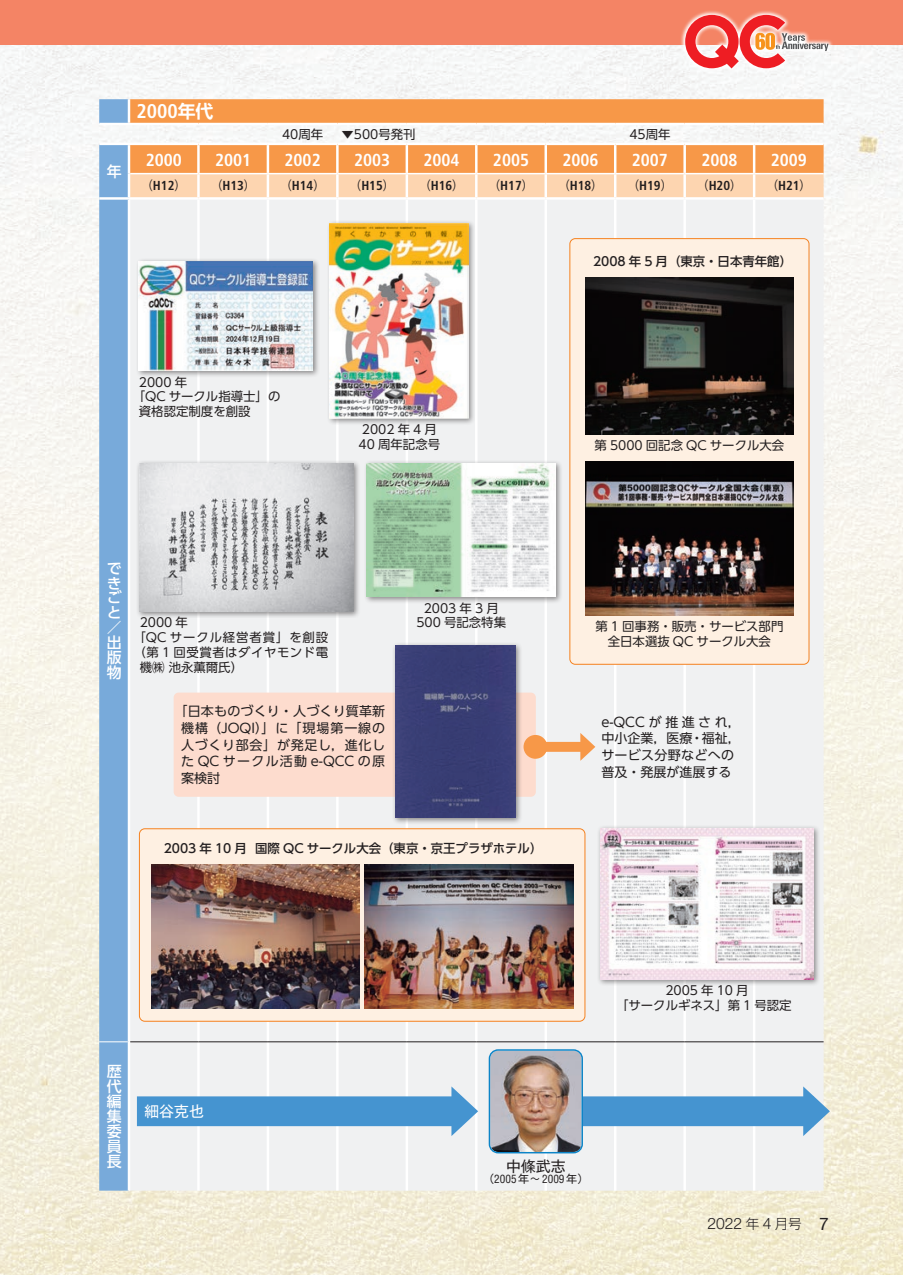
<style>
.page{position:relative;width:903px;height:1275px;background:#fff}
.page>*{position:absolute;margin:0;border:0;box-sizing:border-box;transform-origin:0 0}
._60_表組基本{font:700 condensed 19.78px "Frutiger LT Std";color:#fff}
._60_表組基本-2{font:700 condensed 17.32px "Frutiger LT Std";color:#fff}
.t1{font:300 15.75px "Helvetica Neue LT Std";color:#231f20}
._60_表組基本-3{font:500 14.88px/14.9px "UD Shin Go Pro";color:#fff}
._60_表組基本-4{font:14.88px "Gothic MB101 Pro";color:#231f20}
._60_表組基本-5{font:14.88px "Gothic MB101 Pro";color:#fff}
._00_年表キャプション{font:12.95px/16.8px "UD Shin Go Pro";letter-spacing:.025em;color:#231f20;text-align:justify}
._60_表組基本-6{font:700 condensed 12.95px "Frutiger LT Std";color:#231f20}
._00_年表キャプション-2{font:12.95px/16.8px "UD Shin Go Pro";color:#231f20}
._00_年表キャプション-3{font:12.42px "UD Shin Go Pro";color:#231f20}
._00_年表キャプション-4{font:500 12.42px "UD Shin Go Pro";color:#231f20}
._60_表組基本-7{font:12.42px "UD Shin Go Pro";color:#231f20}
._00_年表キャプション-5{font:12.42px "UD Shin Go Pro";letter-spacing:.07em;color:#231f20}
._00_年表キャプション-6{font:12.42px "UD Shin Go Pro";letter-spacing:.045em;color:#231f20}
._60_表組基本-8{font:condensed 11.2px "Helvetica LT Std";color:#231f20}
.s1{font-family:"UD Shin Go Pro De";font-stretch:normal;font-size:17.85px}
.s2{font-family:"UD Shin Go Pro";font-weight:300;font-stretch:normal;font-size:12.42px}
.s3{font-family:"Gothic MB101 Pro";font-stretch:normal}
.s4{font-family:"Shin Go Pro";font-size:13.65px}
.s5{font-weight:400;font-size:17.32px}
</style>
<div class="page">
<img style="left:0;top:45px;width:903px;height:1230px">
<div style="left:0;top:0;width:903px;height:45px;background:#f48465"></div>
<svg style="left:680px;top:11px;width:153px;height:63px;fill:#f5f4f3"></svg>
<svg style="left:685px;top:15px;width:143px;height:53px"></svg>
<img style="left:99px;top:99px;width:731px;height:1092px">
<div style="left:136px;top:460px;width:224px;height:158px;background:#231f20;opacity:.5"></div>
<img style="left:140px;top:463px;width:213px;height:148px">
<p class="_60_表組基本-3" style="left:107px;top:163px;width:16px">年</p>
<p class="_60_表組基本" style="left:136px;top:100px;width:78px">2000<span class="s1">年代</span></p>
<p class="_60_表組基本-7" style="left:282px;top:124px;width:43px">40周年</p>
<p class="_60_表組基本-7" style="left:341px;top:124px;width:76px">▼500号発刊</p>
<p class="_60_表組基本-7" style="left:629px;top:124px;width:43px">45周年</p>
<p class="_60_表組基本-2" style="left:146px;top:149px;width:38px">2000</p>
<p class="_60_表組基本-2" style="left:215px;top:149px;width:38px">2001</p>
<p class="_60_表組基本-2" style="left:285px;top:149px;width:38px">2002</p>
<p class="_60_表組基本-2" style="left:354px;top:149px;width:38px">2003</p>
<p class="_60_表組基本-2" style="left:423px;top:149px;width:38px">2004</p>
<p class="_60_表組基本-2" style="left:493px;top:149px;width:38px">2005</p>
<p class="_60_表組基本-2" style="left:562px;top:149px;width:38px">2006</p>
<p class="_60_表組基本-2" style="left:632px;top:149px;width:38px">2007</p>
<p class="_60_表組基本-2" style="left:701px;top:149px;width:38px">2008</p>
<p class="_60_表組基本-2" style="left:771px;top:149px;width:38px">2009</p>
<p class="_60_表組基本-6" style="left:141px;top:177px;width:48px"><span class="s2">（</span>H12<span class="s2">）</span></p>
<p class="_60_表組基本-6" style="left:210px;top:177px;width:48px"><span class="s2">（</span>H13<span class="s2">）</span></p>
<p class="_60_表組基本-6" style="left:279px;top:177px;width:48px"><span class="s2">（</span>H14<span class="s2">）</span></p>
<p class="_60_表組基本-6" style="left:349px;top:177px;width:48px"><span class="s2">（</span>H15<span class="s2">）</span></p>
<p class="_60_表組基本-6" style="left:418px;top:177px;width:48px"><span class="s2">（</span>H16<span class="s2">）</span></p>
<p class="_60_表組基本-6" style="left:488px;top:177px;width:48px"><span class="s2">（</span>H17<span class="s2">）</span></p>
<p class="_60_表組基本-6" style="left:557px;top:177px;width:48px"><span class="s2">（</span>H18<span class="s2">）</span></p>
<p class="_60_表組基本-6" style="left:627px;top:177px;width:48px"><span class="s2">（</span>H19<span class="s2">）</span></p>
<p class="_60_表組基本-6" style="left:696px;top:177px;width:48px"><span class="s2">（</span>H20<span class="s2">）</span></p>
<p class="_60_表組基本-6" style="left:766px;top:177px;width:48px"><span class="s2">（</span>H21<span class="s2">）</span></p>
<p class="_00_年表キャプション-4" style="left:593px;top:251px;width:201px">2008 年 5 月（東京・日本青年館）</p>
<p class="_00_年表キャプション-3" style="left:139px;top:372px;width:50px">2000 年</p>
<p class="_00_年表キャプション-3" style="left:133px;top:387px;width:149px">「QC サークル指導士」の</p>
<p class="_00_年表キャプション-3" style="left:139px;top:401px;width:113px">資格認定制度を創設</p>
<p class="_00_年表キャプション-3" style="left:362px;top:419px;width:77px">2002 年 4 月</p>
<p class="_00_年表キャプション-3" style="left:359px;top:434px;width:83px">40 周年記念号</p>
<p class="_00_年表キャプション-3" style="left:594px;top:435px;width:191px">第 5000 回記念 QC サークル大会</p>
<p class="_60_表組基本-3" style="left:107px;top:560px;width:16px">できごと／出版物</p>
<p class="_00_年表キャプション-3" style="left:140px;top:612px;width:50px">2000 年</p>
<p class="_00_年表キャプション-5" style="left:134px;top:627px;width:196px">「QC サークル経営者賞」を創設</p>
<p class="_00_年表キャプション-6" style="left:134px;top:642px;width:196px">（第 1 回受賞者はダイヤモンド電</p>
<p class="_00_年表キャプション-3" style="left:140px;top:657px;width:105px">機㈱ 池永薫爾氏）</p>
<p class="_00_年表キャプション-3" style="left:424px;top:598px;width:77px">2003 年 3 月</p>
<p class="_00_年表キャプション-3" style="left:416px;top:613px;width:91px">500 号記念特集</p>
<p class="_00_年表キャプション-3" style="left:595px;top:616px;width:190px">第 1 回事務・販売・サービス部門</p>
<p class="_00_年表キャプション-3" style="left:608px;top:631px;width:165px">全日本選抜 QC サークル大会</p>
<p class="_00_年表キャプション" style="left:181px;top:702px;width:206px;text-indent:-7px">「日本ものづくり・人づくり質革新機構（JOQI）」に「現場第一線の人づくり部会」が発足し，進化した QC サークル活動 e-QCC の原案検討</p>
<p class="_00_年表キャプション-2" style="left:601px;top:713px;width:141px">e-QCC が推進され，中小企業，医療・福祉，サービス分野などへの普及・発展が進展する</p>
<p class="_00_年表キャプション-4" style="left:164px;top:838px;width:380px">2003 年 10 月 国際 QC サークル大会（東京・京王プラザホテル）</p>
<p class="_60_表組基本-3" style="left:107px;top:1064px;width:16px;text-align:justify">歴代編集委員長</p>
<p class="_60_表組基本-5" style="left:144px;top:1099px;width:61px">細谷克也</p>
<p class="_00_年表キャプション-3" style="left:665px;top:980px;width:85px">2005 年 10 月</p>
<p class="_00_年表キャプション-3" style="left:616px;top:995px;width:177px">「サークルギネス」第 1 号認定</p>
<p class="_60_表組基本-4" style="left:506px;top:1153px;width:61px">中條武志</p>
<p class="_60_表組基本-8" style="left:483px;top:1171px;width:107px"><span class="s3">（</span>2005<span class="s3">年〜</span>2009<span class="s3">年）</span></p>
<p class="t1" style="left:707px;top:1214px;width:123px">2022 <span class="s4">年</span> 4 <span class="s4">月号</span> <span class="s5">7</span></p>
</div>
